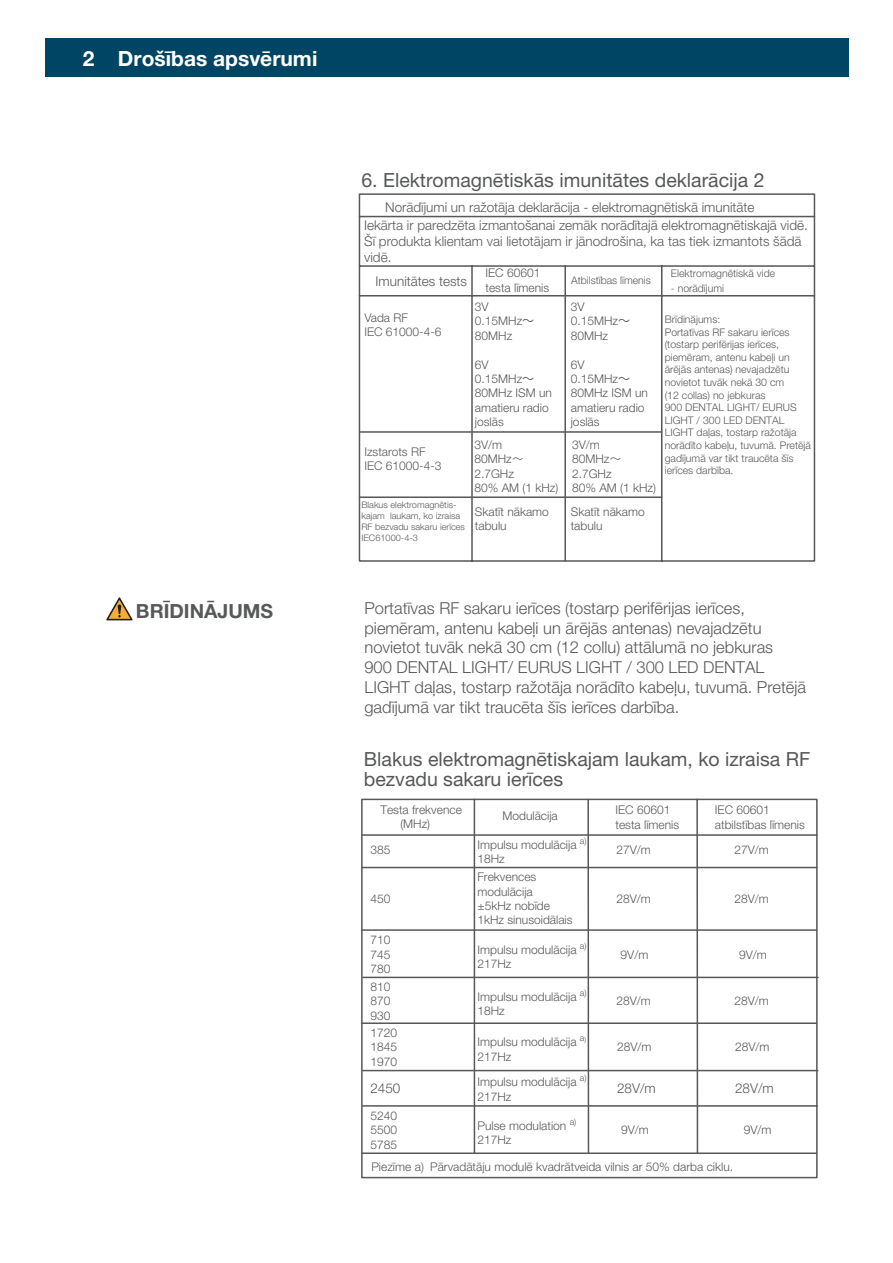
<style>
.page{position:relative;width:893px;height:1263px;background:#fff}
.page>*{position:absolute;margin:0;border:0;box-sizing:border-box;transform-origin:0 0}
.t1{font:700 21px "Helvetica Neue LT Pro";color:#fff}
.t2{font:19.5px/19.8px "Helvetica Neue LT Pro";color:#57585a}
.t3{font:700 19.5px "Helvetica Neue LT Pro";color:#57585a}
.t4{font:300 16.5px/19.8px "Helvetica Neue LT Pro";color:#57585a}
.t5{font:300 13.5px/16.2px "Helvetica Neue LT Pro";color:#57585a}
.t6{font:300 12px/14.4px "Helvetica Neue LT Pro";color:#57585a}
.t7{font:300 10.5px/12.6px "Helvetica Neue LT Pro";color:#57585a}
.t8{font:300 9px/10.8px "Helvetica Neue LT Pro";color:#57585a}
.s1{font-family:"Koz Go Pr 6 N";font-weight:400}
.s2{font-family:"DFHS Gothic Std W3";font-weight:400}
</style>
<div class="page">
<div style="left:45px;top:38px;width:803px;height:39px;background:#004563"></div>
<svg style="left:358px;top:193px;width:458px;height:369px"></svg>
<hr style="left:564px;top:266px;width:2px;height:295px;background:#57585a">
<hr style="left:360px;top:431px;width:302px;height:2px;background:#57585a">
<hr style="left:359px;top:496px;width:303px;height:2px;background:#57585a">
<svg style="left:361px;top:798px;width:457px;height:381px"></svg>
<hr style="left:362px;top:867px;width:455px;height:1px;background:#57585a">
<hr style="left:362px;top:1022px;width:455px;height:2px;background:#57585a">
<hr style="left:362px;top:929px;width:455px;height:2px;background:#57585a">
<hr style="left:363px;top:977px;width:455px;height:1px;background:#57585a">
<hr style="left:363px;top:1070px;width:455px;height:1px;background:#57585a">
<hr style="left:362px;top:1105px;width:455px;height:2px;background:#57585a">
<hr style="left:362px;top:1152px;width:455px;height:2px;background:#57585a">
<hr style="left:587px;top:799px;width:2px;height:354px;background:#57585a">
<hr style="left:362px;top:834px;width:455px;height:2px;background:#57585a">
<svg style="left:106px;top:597px;width:27px;height:23px"></svg>
<h1 class="t1" style="left:83px;top:46px;width:236px">2 Drošības apsvērumi</h1>
<h2 class="t3" style="left:136px;top:599px;width:139px">BRĪDINĀJUMS</h2>
<h2 class="t2" style="left:361px;top:169px;width:405px">6. Elektromagnētiskās imunitātes deklarācija 2</h2>
<p class="t5" style="left:385px;top:198px;width:371px">Norādījumi un ražotāja deklarācija - elektromagnētiskā imunitāte</p>
<p class="t5" style="left:364px;top:217px;width:445px">Iekārta ir paredzēta izmantošanai zemāk norādītajā elektromagnētiskajā vidē.<br>Šī produkta klientam vai lietotājam ir jānodrošina, ka tas tiek izmantots šādā vidē.</p>
<p class="t5" style="left:376px;top:273px;width:93px">Imunitātes tests</p>
<p class="t6" style="left:485px;top:265px;width:65px;line-height:15px">IEC 60601 testa līmenis</p>
<p class="t7" style="left:571px;top:274px;width:81px">Atbilstības līmenis</p>
<p class="t6" style="left:571px;top:299px;width:61px">3V<br>0.15MHz<span class="s1">～<br></span>80MHz</p>
<p class="t6" style="left:571px;top:357px;width:79px">6V<br>0.15MHz<span class="s1">～<br></span>80MHz ISM un amatieru radio joslās</p>
<p class="t6" style="left:364px;top:310px;width:79px">Vada RF<br>IEC 61000-4-6</p>
<p class="t6" style="left:475px;top:299px;width:61px">3V<br>0.15MHz<span class="s1">～<br></span>80MHz</p>
<p class="t6" style="left:475px;top:357px;width:79px">6V<br>0.15MHz<span class="s1">～<br></span>80MHz ISM un amatieru radio joslās</p>
<p class="t6" style="left:364px;top:444px;width:79px">Izstarots RF<br>IEC 61000-4-3</p>
<p class="t6" style="left:474px;top:437px;width:86px">3V/m<br>80MHz<span class="s2">～<br></span>2.7GHz<br>80% AM (1 kHz)</p>
<p class="t6" style="left:572px;top:437px;width:86px">3V/m<br>80MHz<span class="s2">～<br></span>2.7GHz<br>80% AM (1 kHz)</p>
<p class="t8" style="left:361px;top:500px;width:105px">Blakus elektromagnētis&shy;kajam laukam, ko izraisa<br>RF bezvadu sakaru ierīces<br>IEC61000-4-3</p>
<p class="t6" style="left:475px;top:504px;width:76px">Skatīt nākamo tabulu</p>
<p class="t6" style="left:571px;top:504px;width:76px">Skatīt nākamo tabulu</p>
<p class="t7" style="left:671px;top:267px;width:106px">Elektromagnētiskā vide</p>
<p class="t7" style="left:671px;top:282px;width:55px">- norādījumi</p>
<p class="t7" style="left:665px;top:313px;width:148px">Brīdinājums:<br>Portatīvas RF sakaru ierīces (tostarp perifērijas ierīces, piemēram, antenu kabeļi un ārējās antenas) nevajadzētu novietot tuvāk nekā 30 cm<br>(12 collas) no jebkuras<br>900 DENTAL LIGHT/ EURUS<br>LIGHT / 300 LED DENTAL<br>LIGHT daļas, tostarp ražotāja norādīto kabeļu, tuvumā. Pretējā gadījumā var tikt traucēta šīs ierīces darbība.</p>
<p class="t4" style="left:364px;top:598px;width:443px">Portatīvas RF sakaru ierīces (tostarp perifērijas ierīces, piemēram, antenu kabeļi un ārējās antenas) nevajadzētu novietot tuvāk nekā 30 cm (12 collu) attālumā no jebkuras<br>900 DENTAL LIGHT/ EURUS LIGHT / 300 LED DENTAL LIGHT daļas, tostarp ražotāja norādīto kabeļu, tuvumā. Pretējā gadījumā var tikt traucēta šīs ierīces darbība.</p>
<h2 class="t2" style="left:364px;top:748px;width:448px">Blakus elektromagnētiskajam laukam, ko izraisa RF bezvadu sakaru ierīces</h2>
<p class="t6" style="left:400px;top:802px;width:63px;text-indent:-20px">Testa frekvence (MHz)</p>
<p class="t6" style="left:502px;top:808px;width:57px">Modulācija</p>
<p class="t6" style="left:615px;top:802px;width:65px;line-height:15px">IEC 60601 testa līmenis</p>
<p class="t6" style="left:715px;top:802px;width:91px;line-height:15px">IEC 60601 atbilstības līmenis</p>
<p class="t6" style="left:370px;top:842px;width:22px">385</p>
<p class="t6" style="left:477px;top:837px;width:111px">Impulsu modulācija <sup>a)<br></sup>18Hz</p>
<p class="t6" style="left:477px;top:869px;width:97px">Frekvences modulācija<br>±5kHz nobīde<br>1kHz sinusoidālais</p>
<p class="t6" style="left:616px;top:842px;width:36px">27V/m</p>
<p class="t6" style="left:734px;top:842px;width:36px">27V/m</p>
<p class="t6" style="left:616px;top:891px;width:36px">28V/m</p>
<p class="t6" style="left:734px;top:891px;width:36px">28V/m</p>
<p class="t6" style="left:370px;top:891px;width:22px">450</p>
<p class="t6" style="left:370px;top:932px;width:22px;text-align:justify">710<br>745<br>780</p>
<p class="t6" style="left:477px;top:942px;width:111px">Impulsu modulācija <sup>a)<br></sup>217Hz</p>
<p class="t6" style="left:477px;top:989px;width:111px">Impulsu modulācija <sup>a)<br></sup>18Hz</p>
<p class="t6" style="left:621px;top:947px;width:29px">9V/m</p>
<p class="t6" style="left:616px;top:993px;width:36px">28V/m</p>
<p class="t6" style="left:617px;top:1039px;width:36px">28V/m</p>
<p class="t5" style="left:617px;top:1080px;width:40px">28V/m</p>
<p class="t6" style="left:621px;top:1122px;width:29px">9V/m</p>
<p class="t6" style="left:739px;top:947px;width:29px">9V/m</p>
<p class="t6" style="left:734px;top:993px;width:36px">28V/m</p>
<p class="t6" style="left:735px;top:1039px;width:36px">28V/m</p>
<p class="t5" style="left:735px;top:1080px;width:40px">28V/m</p>
<p class="t6" style="left:744px;top:1122px;width:29px">9V/m</p>
<p class="t6" style="left:370px;top:979px;width:22px;text-align:justify">810<br>870<br>930</p>
<p class="t6" style="left:370px;top:1025px;width:28px;text-align:justify">1720<br>1845<br>1970</p>
<p class="t6" style="left:477px;top:1035px;width:110px">Impulsu modulācija <sup>a</sup><sup>)<br></sup>217Hz</p>
<p class="t6" style="left:477px;top:1074px;width:111px">Impulsu modulācija <sup>a)<br></sup>217Hz</p>
<p class="t6" style="left:477px;top:1118px;width:100px">Pulse modulation <sup>a)<br></sup>217Hz</p>
<p class="t5" style="left:370px;top:1080px;width:32px">2450</p>
<p class="t6" style="left:370px;top:1108px;width:28px;text-align:justify">5240<br>5500<br>5785</p>
<p class="t6" style="left:371px;top:1159px;width:54px">Piezīme a)</p>
<p class="t6" style="left:430px;top:1159px;width:304px">Pārvadātāju modulē kvadrātveida vilnis ar 50% darba ciklu.</p>
</div>
